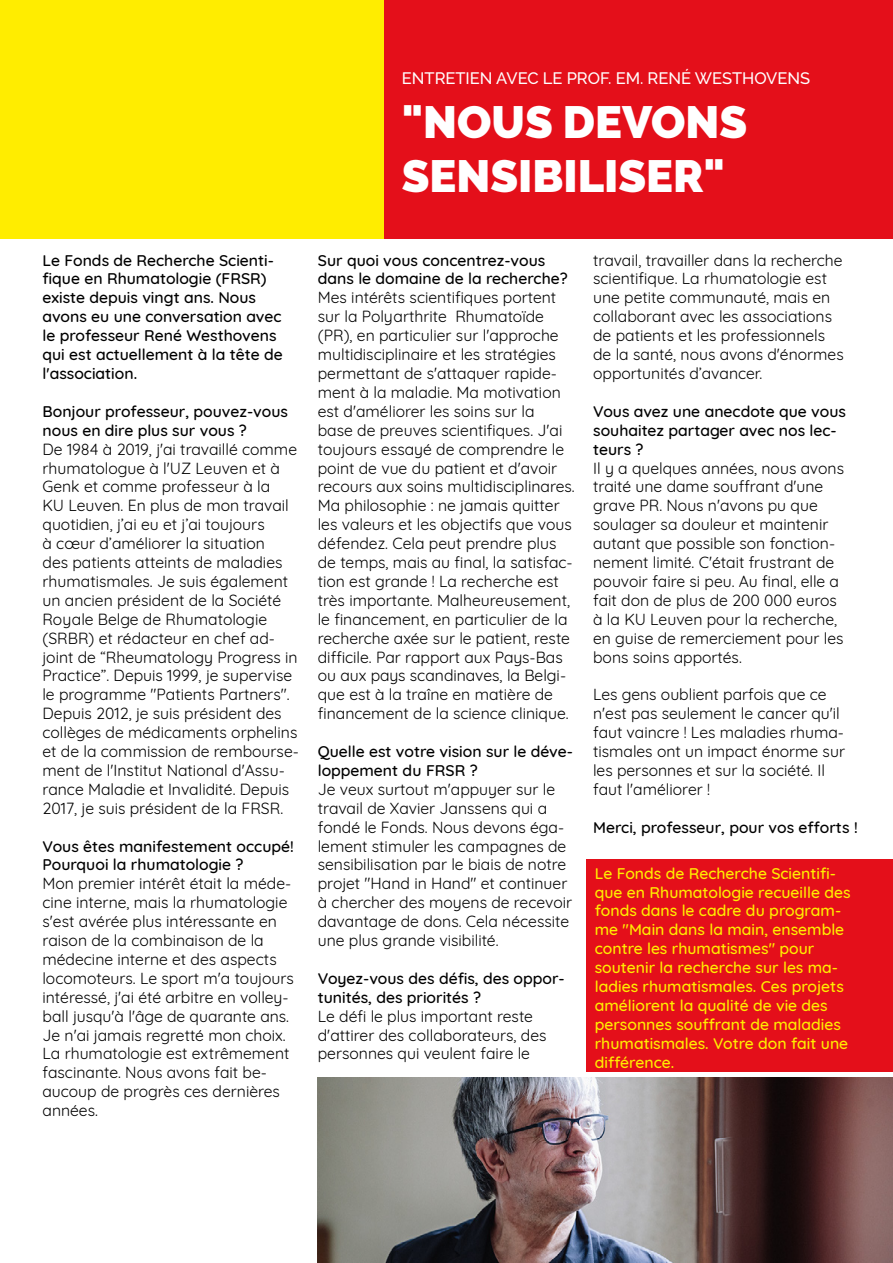
<style>
.page{position:relative;width:893px;height:1263px;background:#fff}
.page>*{position:absolute;margin:0;border:0;box-sizing:border-box;transform-origin:0 0}
.t1{font:900 45px/54px "Raleway";color:#fff}
.t2{font:500 16.5px "Raleway";color:#fff}
.t3{font:15.75px/18.9px "Quicksand";color:#000}
.t4{font:500 15.75px/18.9px "Quicksand";color:#000}
.t5{font:500 15.75px/18.9px "Quicksand";color:#ffed00}
</style>
<div class="page">
<div style="left:0;top:0;width:711px;height:238px;background:#ffed00"></div>
<div style="left:385px;top:0;width:508px;height:238px;background:#e40f1a"></div>
<img style="left:318px;top:1078px;width:575px;height:185px">
<div style="left:586px;top:859px;width:307px;height:212px;background:#e40f1a"></div>
<p class="t2" style="left:402px;top:69px;width:410px">ENTRETIEN AVEC LE PROF. EM. RENÉ WESTHOVENS</p>
<h1 class="t1" style="left:402px;top:96px;width:347px">"NOUS DEVONS<br>SENSIBILISER"</h1>
<p class="t3" style="left:593px;top:249px;width:252px">travail, travailler dans la recherche scientifique. La rhumatologie est une petite communauté, mais en collaborant avec les associations de patients et les professionnels de la santé, nous avons d'énormes opportunités d’avancer.</p>
<p class="t4" style="left:593px;top:400px;width:254px">Vous avez une anecdote que vous souhaitez partager avec nos lec&shy;teurs ?</p>
<p class="t3" style="left:593px;top:457px;width:252px">Il y a quelques années, nous avons traité une dame souffrant d'une grave PR. Nous n'avons pu que soulager sa douleur et maintenir autant que possible son fonction&shy;nement limité. C'était frustrant de pouvoir faire si peu. Au final, elle a fait don de plus de 200 000 euros à la KU Leuven pour la recherche, en guise de remerciement pour les bons soins apportés.</p>
<p class="t3" style="left:593px;top:684px;width:253px">Les gens oublient parfois que ce n'est pas seulement le cancer qu'il faut vaincre ! Les maladies rhuma&shy;tismales ont un impact énorme sur les personnes et sur la société. Il faut l'améliorer !</p>
<p class="t4" style="left:593px;top:816px;width:266px">Merci, professeur, pour vos efforts !</p>
<p class="t4" style="left:43px;top:249px;width:242px">Le Fonds de Recherche Scienti&shy;fique en Rhumatologie (FRSR) existe depuis vingt ans. Nous avons eu une conversation avec le professeur René Westhovens qui est actuellement à la tête de l'association.</p>
<p class="t4" style="left:43px;top:400px;width:247px">Bonjour professeur, pouvez-vous nous en dire plus sur vous ?</p>
<p class="t3" style="left:43px;top:438px;width:258px">De 1984 à 2019, j'ai travaillé comme rhumatologue à l'UZ Leuven et à Genk et comme professeur à la<br>KU Leuven. En plus de mon travail quotidien, j’ai eu et j’ai toujours<br>à cœur d’améliorer la situation<br>des patients atteints de maladies rhumatismales. Je suis également un ancien président de la Société Royale Belge de Rhumatologie (SRBR) et rédacteur en chef ad&shy;joint de “Rheumatology Progress in Practice”. Depuis 1999, je supervise le programme "Patients Partners".<br>Depuis 2012, je suis président des collèges de médicaments orphelins et de la commission de rembourse&shy;ment de l'Institut National d'Assu&shy;rance Maladie et Invalidité. Depuis 2017, je suis président de la FRSR.</p>
<p class="t4" style="left:43px;top:835px;width:253px">Vous êtes manifestement occupé!<br>Pourquoi la rhumatologie ?</p>
<p class="t3" style="left:43px;top:873px;width:253px">Mon premier intérêt était la méde&shy;cine interne, mais la rhumatologie s'est avérée plus intéressante en raison de la combinaison de la médecine interne et des aspects locomoteurs. Le sport m'a toujours intéressé, j'ai été arbitre en volley&shy;ball jusqu'à l'âge de quarante ans.<br>Je n'ai jamais regretté mon choix.<br>La rhumatologie est extrêmement fascinante. Nous avons fait be&shy;aucoup de progrès ces dernières années.</p>
<p class="t5" style="left:595px;top:862px;width:257px">Le Fonds de Recherche Scientifi&shy;que en Rhumatologie recueille des fonds dans le cadre du program&shy;me "Main dans la main, ensemble contre les rhumatismes" pour soutenir la recherche sur les ma&shy;ladies rhumatismales. Ces projets améliorent la qualité de vie des personnes souffrant de maladies rhumatismales. Votre don fait une différence.</p>
<p class="t4" style="left:318px;top:249px;width:251px">Sur quoi vous concentrez-vous dans le domaine de la recherche?</p>
<p class="t3" style="left:318px;top:287px;width:258px">Mes intérêts scientifiques portent sur la Polyarthrite Rhumatoïde (PR), en particulier sur l'approche multidisciplinaire et les stratégies permettant de s'attaquer rapide&shy;ment à la maladie. Ma motivation est d'améliorer les soins sur la<br>base de preuves scientifiques. J'ai toujours essayé de comprendre le point de vue du patient et d'avoir recours aux soins multidisciplinares.<br>Ma philosophie : ne jamais quitter les valeurs et les objectifs que vous défendez. Cela peut prendre plus de temps, mais au final, la satisfac&shy;tion est grande ! La recherche est très importante. Malheureusement, le financement, en particulier de la recherche axée sur le patient, reste difficile. Par rapport aux Pays-Bas ou aux pays scandinaves, la Belgi&shy;que est à la traîne en matière de financement de la science clinique.</p>
<p class="t4" style="left:318px;top:740px;width:257px">Quelle est votre vision sur le déve&shy;loppement du FRSR ?</p>
<p class="t3" style="left:318px;top:778px;width:256px">Je veux surtout m'appuyer sur le travail de Xavier Janssens qui a fondé le Fonds. Nous devons éga&shy;lement stimuler les campagnes de sensibilisation par le biais de notre projet "Hand in Hand" et continuer à chercher des moyens de recevoir davantage de dons. Cela nécessite une plus grande visibilité.</p>
<p class="t4" style="left:318px;top:967px;width:248px">Voyez-vous des défis, des oppor&shy;tunités, des priorités ?</p>
<p class="t3" style="left:318px;top:1005px;width:230px">Le défi le plus important reste d'attirer des collaborateurs, des personnes qui veulent faire le</p>
</div>
